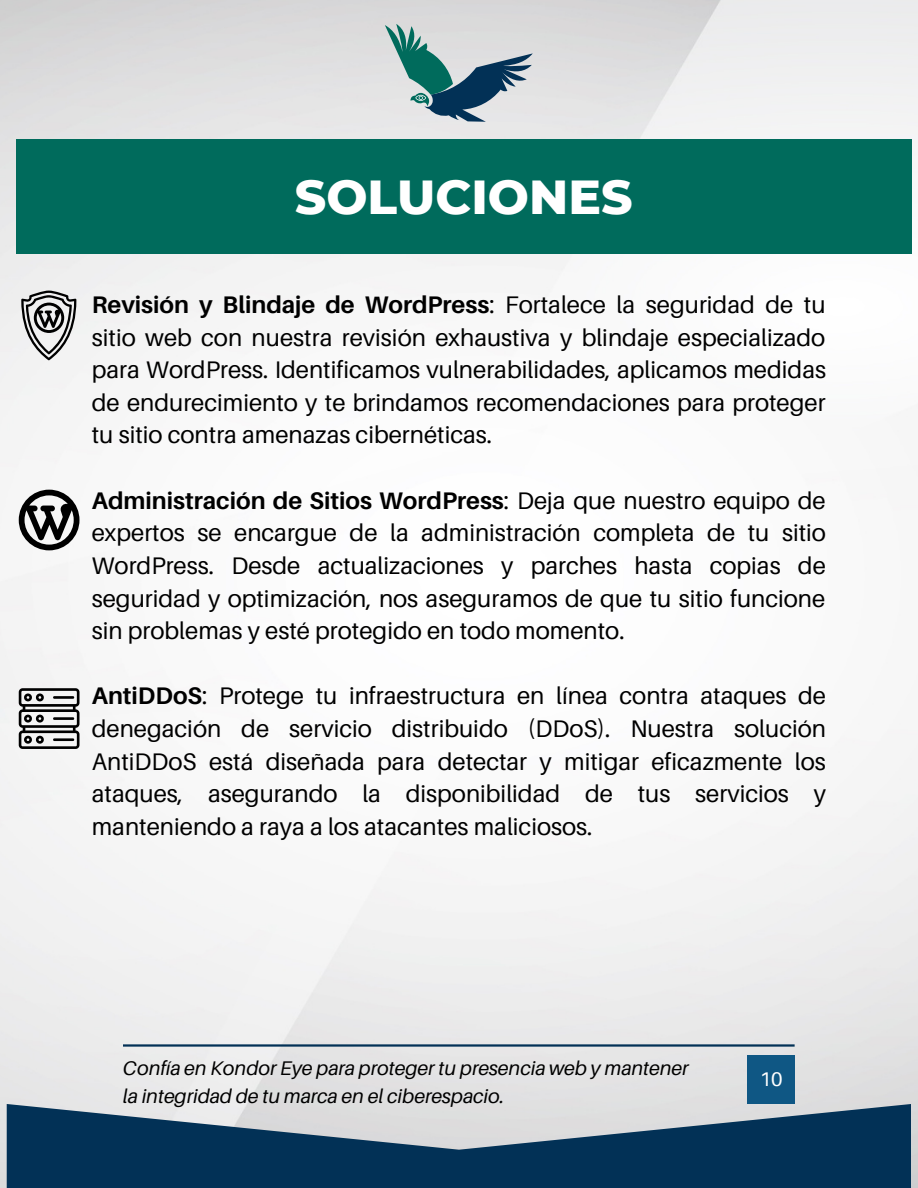
<style>
.page{position:relative;width:918px;height:1188px;background:#fff}
.page>*{position:absolute;margin:0;border:0;box-sizing:border-box;transform-origin:0 0}
.t1{font:800 48.75px "Montserrat";color:#fff}
.t2{font:24px/32.7px "Aileron";color:#000;text-align:justify}
.t3{font:italic 19.8px/27.5px "Aileron";color:#000}
.t4{font:19.8px "Aileron";color:#fff}
.s1{font-weight:700}
</style>
<div class="page">
<img style="left:0;top:0;width:918px;height:1188px">
<svg style="left:7px;top:1104px;width:904px;height:84px;background:#3d5f7b"></svg>
<div style="left:747px;top:1056px;width:48px;height:48px;background:#0f5784"></div>
<div style="left:16px;top:140px;width:895px;height:114px;background:#006b5c"></div>
<hr style="left:123px;top:1044px;width:672px;height:3px;background:#023156">
<svg style="left:385px;top:24px;width:148px;height:98px;background:#95adb2"></svg>
<svg style="left:21px;top:291px;width:55px;height:69px"></svg>
<svg style="left:19px;top:490px;width:60px;height:60px"></svg>
<svg style="left:19px;top:688px;width:60px;height:61px"></svg>
<p class="t1" style="left:295px;top:167px;width:339px">SOLUCIONES</p>
<p class="t2" style="left:92px;top:288px;width:736px"><span class="s1">Revisión y Blindaje de WordPress</span>: Fortalece la seguridad de tu sitio web con nuestra revisión exhaustiva y blindaje especializado para WordPress. Identificamos vulnerabilidades, aplicamos medidas de endurecimiento y te brindamos recomendaciones para proteger tu sitio contra amenazas cibernéticas.</p>
<p class="t2" style="left:92px;top:483px;width:736px"><span class="s1">Administración de Sitios WordPress</span>: Deja que nuestro equipo de expertos se encargue de la administración completa de tu sitio WordPress. Desde actualizaciones y parches hasta copias de seguridad y optimización, nos aseguramos de que tu sitio funcione sin problemas y esté protegido en todo momento.</p>
<p class="t2" style="left:92px;top:679px;width:736px"><span class="s1">AntiDDoS</span>: Protege tu infraestructura en línea contra ataques de denegación de servicio distribuido (DDoS). Nuestra solución AntiDDoS está diseñada para detectar y mitigar eficazmente los ataques, asegurando la disponibilidad de tus servicios y manteniendo a raya a los atacantes maliciosos.</p>
<p class="t3" style="left:123px;top:1054px;width:567px">Confía en Kondor Eye para proteger tu presencia web y mantener la integridad de tu marca en el ciberespacio.</p>
<p class="t4" style="left:760px;top:1067px;width:24px">10</p>
</div>
